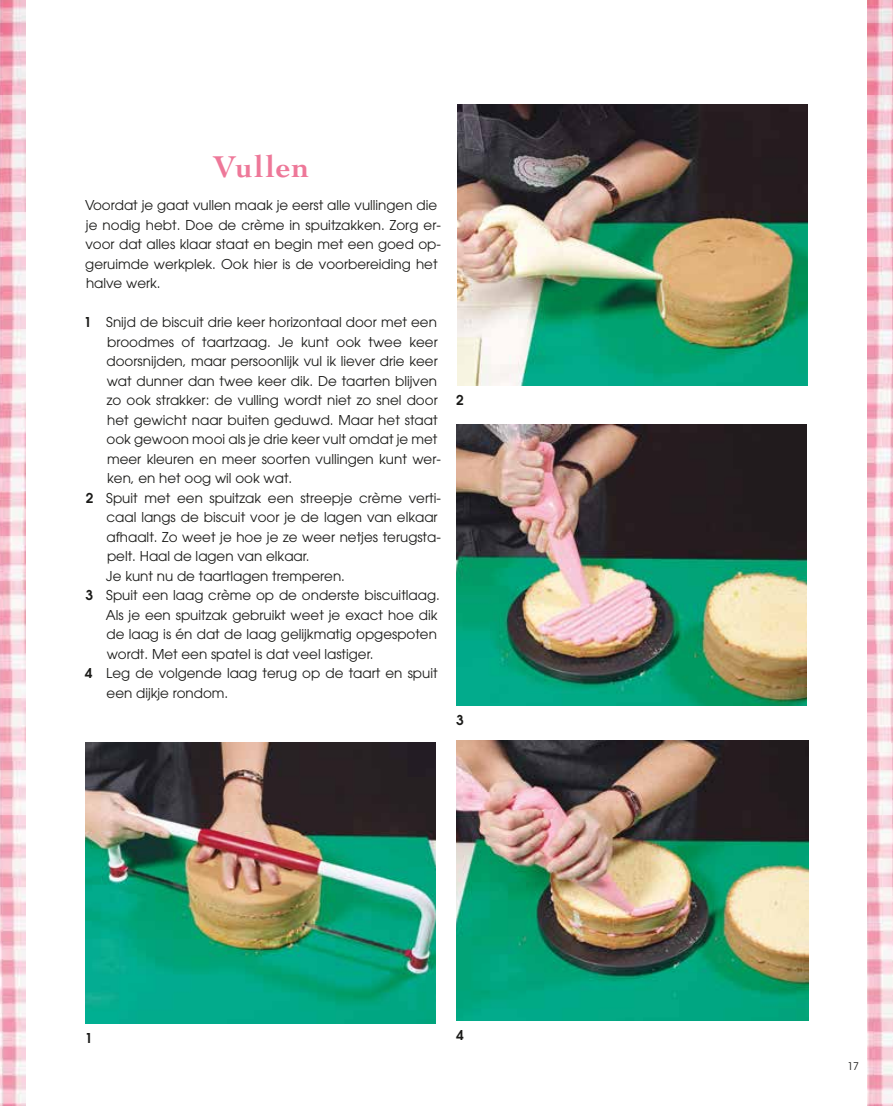
<style>
.page{position:relative;width:893px;height:1106px;background:#fff}
.page>*{position:absolute;margin:0;border:0;box-sizing:border-box;transform-origin:0 0}
.t1{font:700 31.5px "Cochin";letter-spacing:.04em;color:#ee7899}
.t2{font:13.5px/19.5px "Avant Garde";color:#1a1a18}
.t3{font:600 13.5px "Avant Garde";color:#1a1a18}
.t4{font:10.5px "Avant Garde";color:#1a1a18}
.s1{font-weight:600}
</style>
<div class="page">
<img style="left:867px;top:0;width:26px;height:1106px">
<img style="left:85px;top:742px;width:351px;height:281px">
<img style="left:457px;top:105px;width:351px;height:281px">
<img style="left:456px;top:424px;width:351px;height:281px">
<img style="left:0;top:0;width:26px;height:1106px">
<img style="left:456px;top:740px;width:353px;height:280px">
<h1 class="t1" style="left:213px;top:148px;width:98px">Vullen</h1>
<p class="t2" style="left:85px;top:195px;width:357px">Voordat je gaat vullen maak je eerst alle vullingen die je nodig hebt. Doe de crème in spuitzakken. Zorg er&shy;voor dat alles klaar staat en begin met een goed op&shy;geruimde werkplek. Ook hier is de voorbereiding het halve werk.</p>
<p class="t2" style="left:84px;top:312px;width:354px"><span class="s1">1</span> Snijd de biscuit drie keer horizontaal door met een</p>
<p class="t2" style="left:107px;top:332px;width:332px">broodmes of taartzaag. Je kunt ook twee keer</p>
<p class="t2" style="left:107px;top:351px;width:333px">doorsnijden, maar persoonlijk vul ik liever drie keer</p>
<p class="t2" style="left:107px;top:371px;width:332px">wat dunner dan twee keer dik. De taarten blijven</p>
<p class="t2" style="left:107px;top:390px;width:332px">zo ook strakker: de vulling wordt niet zo snel door</p>
<p class="t2" style="left:107px;top:410px;width:332px">het gewicht naar buiten geduwd. Maar het staat</p>
<p class="t2" style="left:106px;top:429px;width:332px">ook gewoon mooi als je drie keer vult omdat je met</p>
<p class="t2" style="left:107px;top:449px;width:335px">meer kleuren en meer soorten vullingen kunt wer-</p>
<p class="t2" style="left:107px;top:468px;width:187px">ken, en het oog wil ook wat.</p>
<p class="t2" style="left:86px;top:488px;width:357px"><span class="s1">2</span> Spuit met een spuitzak een streepje crème verti-</p>
<p class="t2" style="left:107px;top:507px;width:333px">caal langs de biscuit voor je de lagen van elkaar</p>
<p class="t2" style="left:106px;top:527px;width:336px">afhaalt. Zo weet je hoe je ze weer netjes terugsta-</p>
<p class="t2" style="left:107px;top:546px;width:204px">pelt. Haal de lagen van elkaar.</p>
<p class="t2" style="left:106px;top:566px;width:240px">Je kunt nu de taartlagen tremperen.</p>
<p class="t2" style="left:85px;top:585px;width:356px"><span class="s1">3</span> Spuit een laag crème op de onderste biscuitlaag.</p>
<p class="t2" style="left:106px;top:605px;width:333px">Als je een spuitzak gebruikt weet je exact hoe dik</p>
<p class="t2" style="left:107px;top:624px;width:332px">de laag is én dat de laag gelijkmatig opgespoten</p>
<p class="t2" style="left:107px;top:644px;width:268px">wordt. Met een spatel is dat veel lastiger.</p>
<p class="t2" style="left:85px;top:663px;width:354px"><span class="s1">4</span> Leg de volgende laag terug op de taart en spuit</p>
<p class="t2" style="left:107px;top:683px;width:123px">een dijkje rondom.</p>
<p class="t3" style="left:456px;top:391px;width:9px">2</p>
<p class="t3" style="left:456px;top:711px;width:9px">3</p>
<p class="t3" style="left:85px;top:1029px;width:9px">1</p>
<p class="t3" style="left:456px;top:1026px;width:9px">4</p>
<p class="t4" style="left:847px;top:1059px;width:13px">17</p>
</div>
